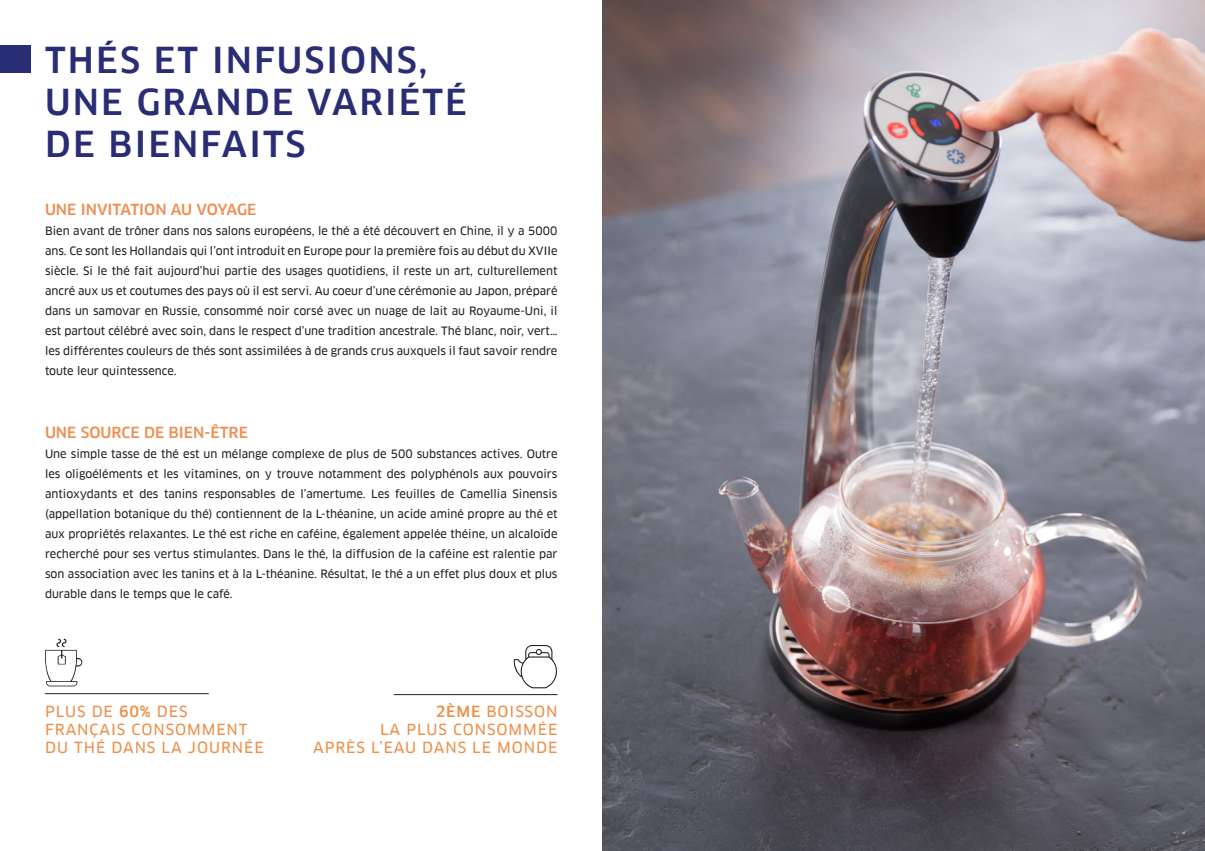
<style>
.page{position:relative;width:1205px;height:851px;background:#fff}
.page>*{position:absolute;margin:0;border:0;box-sizing:border-box;transform-origin:0 0}
.t1{font:500 35px "Clan Pro";letter-spacing:.06em;color:#282d74}
.t2{font:15px/18px "Clan Pro News";letter-spacing:.06em;color:#ed8f4a}
.t3{font:500 15px "Clan Pro";color:#ee8f52}
.t4{font:11.25px/20px "Clan Pro News";color:#231f20;text-align:justify}
.s1{font-family:"Clan Pro";font-weight:500}
</style>
<div class="page">
<div style="left:0;top:45px;width:31px;height:28px;background:#282d74"></div>
<svg style="left:514px;top:645px;width:43px;height:43px"></svg>
<svg style="left:45px;top:638px;width:37px;height:48px"></svg>
<hr style="left:45px;top:693px;width:164px;height:1px;background:#231f20">
<hr style="left:394px;top:694px;width:163px;height:1px;background:#231f20">
<img style="left:602px;top:0;width:603px;height:850px">
<p class="t1" style="left:45px;top:39px;width:384px">THÉS ET INFUSIONS,</p>
<p class="t1" style="left:45px;top:81px;width:423px">UNE GRANDE VARIÉTÉ</p>
<p class="t1" style="left:45px;top:123px;width:262px">DE BIENFAITS</p>
<p class="t3" style="left:45px;top:201px;width:213px">UNE INVITATION AU VOYAGE</p>
<p class="t4" style="left:45px;top:221px;width:514px">Bien avant de trôner dans nos salons européens, le thé a été découvert en Chine, il y a 5000 ans. Ce sont les Hollandais qui l’ont introduit en Europe pour la première fois au début du XVIIe siècle. Si le thé fait aujourd’hui partie des usages quotidiens, il reste un art, culturellement ancré aux us et coutumes des pays où il est servi. Au coeur d’une cérémonie au Japon, préparé dans un samovar en Russie, consommé noir corsé avec un nuage de lait au Royaume-Uni, il est partout célébré avec soin, dans le respect d’une tradition ancestrale. Thé blanc, noir, vert… les différentes couleurs de thés sont assimilées à de grands crus auxquels il faut savoir rendre toute leur quintessence.</p>
<p class="t3" style="left:45px;top:423px;width:204px">UNE SOURCE DE BIEN-ÊTRE</p>
<p class="t4" style="left:45px;top:443px;width:514px">Une simple tasse de thé est un mélange complexe de plus de 500 substances actives. Outre les oligoéléments et les vitamines, on y trouve notamment des polyphénols aux pouvoirs antioxydants et des tanins responsables de l’amertume. Les feuilles de Camellia Sinensis (appellation botanique du thé) contiennent de la L-théanine, un acide aminé propre au thé et aux propriétés relaxantes. Le thé est riche en caféine, également appelée théine, un alcaloïde recherché pour ses vertus stimulantes. Dans le thé, la diffusion de la caféine est ralentie par son association avec les tanins et à la L-théanine. Résultat, le thé a un effet plus doux et plus durable dans le temps que le café.</p>
<p class="t2" style="left:45px;top:702px;width:204px">PLUS DE <span class="s1">60%</span> DES<br>FRANÇAIS CONSOMMENT</p>
<p class="t2" style="left:45px;top:738px;width:220px">DU THÉ DANS LA JOURNÉE</p>
<p class="t2" style="left:436px;top:702px;width:123px"><span class="s1">2ÈME</span> BOISSON</p>
<p class="t2" style="left:380px;top:720px;width:179px">LA PLUS CONSOMMÉE</p>
<p class="t2" style="left:313px;top:738px;width:246px">APRÈS L’EAU DANS LE MONDE</p>
</div>
